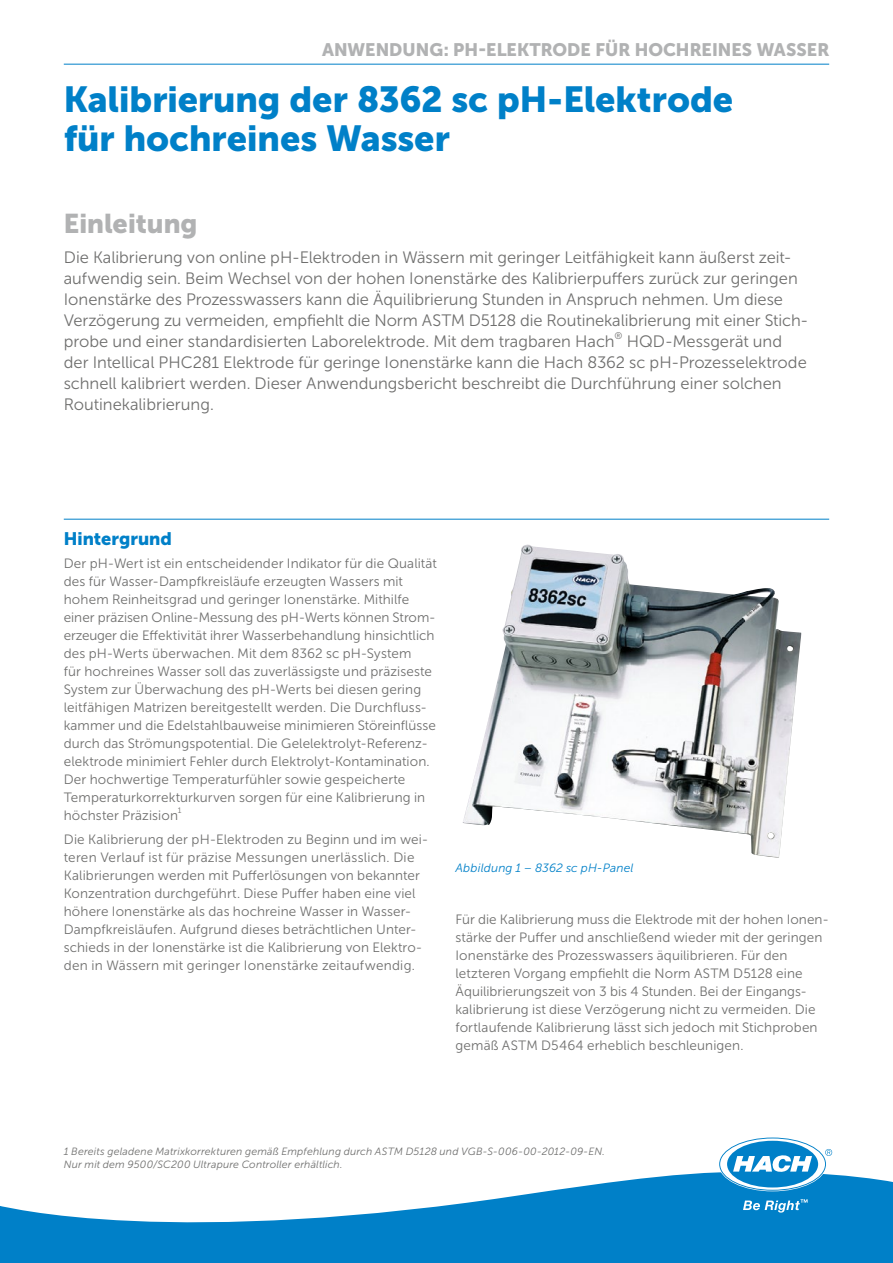
<style>
.page{position:relative;width:893px;height:1263px;background:#fff}
.page>*{position:absolute;margin:0;border:0;box-sizing:border-box;transform-origin:0 0}
.t1{font:36px/39px "Museo Sans Cyrl 900";color:#0080c8}
.t2{font:27px "Museo Sans Cyrl 900";color:#b1b2b3}
.t3{font:18px "Museo Sans Cyrl 900";color:#b1b2b3}
.t4{font:18px "Museo Sans Cyrl 900";color:#0080c8}
.t5{font:16.5px/21px "Museo Sans Cyrl 300";color:#6f6f6e}
.t6{font:13.5px/18px "Museo Sans Cyrl 300";letter-spacing:.01em;color:#6f6f6e}
.t7{font:italic 12px "Museo Sans Cyrl 300";letter-spacing:.015em;color:#0080c8}
.t8{font:italic 10.5px/13.5px "Museo Sans Cyrl 300";letter-spacing:.02em;color:#6f6f6e}
.t9{font:9.6px "Museo Sans Cyrl 300";color:#6f6f6e}
.t10{font:7.8px "Museo Sans Cyrl 300";color:#6f6f6e}
</style>
<div class="page">
<img style="left:463px;top:544px;width:338px;height:314px">
<hr style="left:64px;top:64px;width:765px;height:1px;background:#0080c8">
<hr style="left:64px;top:519px;width:765px;height:1px;background:#0080c8">
<svg style="left:0;top:1168px;width:893px;height:95px;fill:#0080c8"></svg>
<svg style="left:720px;top:1138px;width:112px;height:52px"></svg>
<svg style="left:743px;top:1199px;width:65px;height:13px"></svg>
<h3 class="t3" style="left:322px;top:39px;width:508px">ANWENDUNG: PH-ELEKTRODE FÜR HOCHREINES WASSER</h3>
<h1 class="t1" style="left:64px;top:80px;width:671px">Kalibrierung der 8362 sc pH-Elektrode für hochreines Wasser</h1>
<h2 class="t2" style="left:64px;top:208px;width:135px">Einleitung</h2>
<p class="t5" style="left:64px;top:247px;width:746px">Die Kalibrierung von online pH-Elektroden in Wässern mit geringer Leitfähigkeit kann äußerst zeit&shy;aufwendig sein. Beim Wechsel von der hohen Ionenstärke des Kalibrierpuffers zurück zur geringen Ionenstärke des Prozesswassers kann die Äquilibrierung Stunden in Anspruch nehmen. Um diese Verzögerung zu vermeiden, empfiehlt die Norm ASTM D5128 die Routinekalibrierung mit einer Stich&shy;probe und einer standardisierten Laborelektrode. Mit dem tragbaren Hach</p>
<p class="t9" style="left:615px;top:330px;width:9px">®</p>
<p class="t5" style="left:64px;top:331px;width:744px;text-indent:563px">HQD-Messgerät und der Intellical PHC281 Elektrode für geringe Ionenstärke kann die Hach 8362 sc pH-Prozesselektrode schnell kalibriert werden. Dieser Anwendungsbericht beschreibt die Durchführung einer solchen Routinekalibrierung.</p>
<h3 class="t4" style="left:64px;top:528px;width:110px">Hintergrund</h3>
<p class="t6" style="left:64px;top:554px;width:375px">Der pH-Wert ist ein entscheidender Indikator für die Qualität des für Wasser-Dampfkreisläufe erzeugten Wassers mit hohem Reinheitsgrad und geringer Ionenstärke. Mithilfe einer präzisen Online-Messung des pH-Werts können Strom&shy;erzeuger die Effektivität ihrer Wasserbehandlung hinsichtlich des pH-Werts überwachen. Mit dem 8362 sc pH-System<br>für hochreines Wasser soll das zuverlässigste und präziseste System zur Überwachung des pH-Werts bei diesen gering leitfähigen Matrizen bereitgestellt werden. Die Durchfluss&shy;kammer und die Edelstahlbauweise minimieren Störeinflüsse durch das Strömungspotential. Die Gelelektrolyt-Referenz&shy;elektrode minimiert Fehler durch Elektrolyt-Kontamination.<br>Der hochwertige Temperaturfühler sowie gespeicherte Temperaturkorrekturkurven sorgen für eine Kalibrierung in höchster Präzision</p>
<p class="t10" style="left:178px;top:806px;width:5px">1</p>
<p class="t6" style="left:64px;top:830px;width:366px">Die Kalibrierung der pH-Elektroden zu Beginn und im wei&shy;teren Verlauf ist für präzise Messungen unerlässlich. Die Kalibrierungen werden mit Pufferlösungen von bekannter Konzentration durchgeführt. Diese Puffer haben eine viel höhere Ionenstärke als das hochreine Wasser in Wasser-Dampfkreisläufen. Aufgrund dieses beträchtlichen Unter&shy;schieds in der Ionenstärke ist die Kalibrierung von Elektro&shy;den in Wässern mit geringer Ionenstärke zeitaufwendig.</p>
<p class="t7" style="left:455px;top:862px;width:180px">Abbildung 1 – 8362 sc pH-Panel</p>
<p class="t6" style="left:455px;top:911px;width:375px">Für die Kalibrierung muss die Elektrode mit der hohen Ionen&shy;stärke der Puffer und anschließend wieder mit der geringen Ionenstärke des Prozesswassers äquilibrieren. Für den letzteren Vorgang empfiehlt die Norm ASTM D5128 eine Äquilibrierungszeit von 3 bis 4 Stunden. Bei der Eingangs&shy;kalibrierung ist diese Verzögerung nicht zu vermeiden. Die fortlaufende Kalibrierung lässt sich jedoch mit Stichproben gemäß ASTM D5464 erheblich beschleunigen.</p>
<p class="t8" style="left:64px;top:1145px;width:543px">1 Bereits geladene Matrixkorrekturen gemäß Empfehlung durch ASTM D5128 und VGB-S-006-00-2012-09-EN.<br>Nur mit dem 9500/SC200 Ultrapure Controller erhältlich.</p>
</div>
